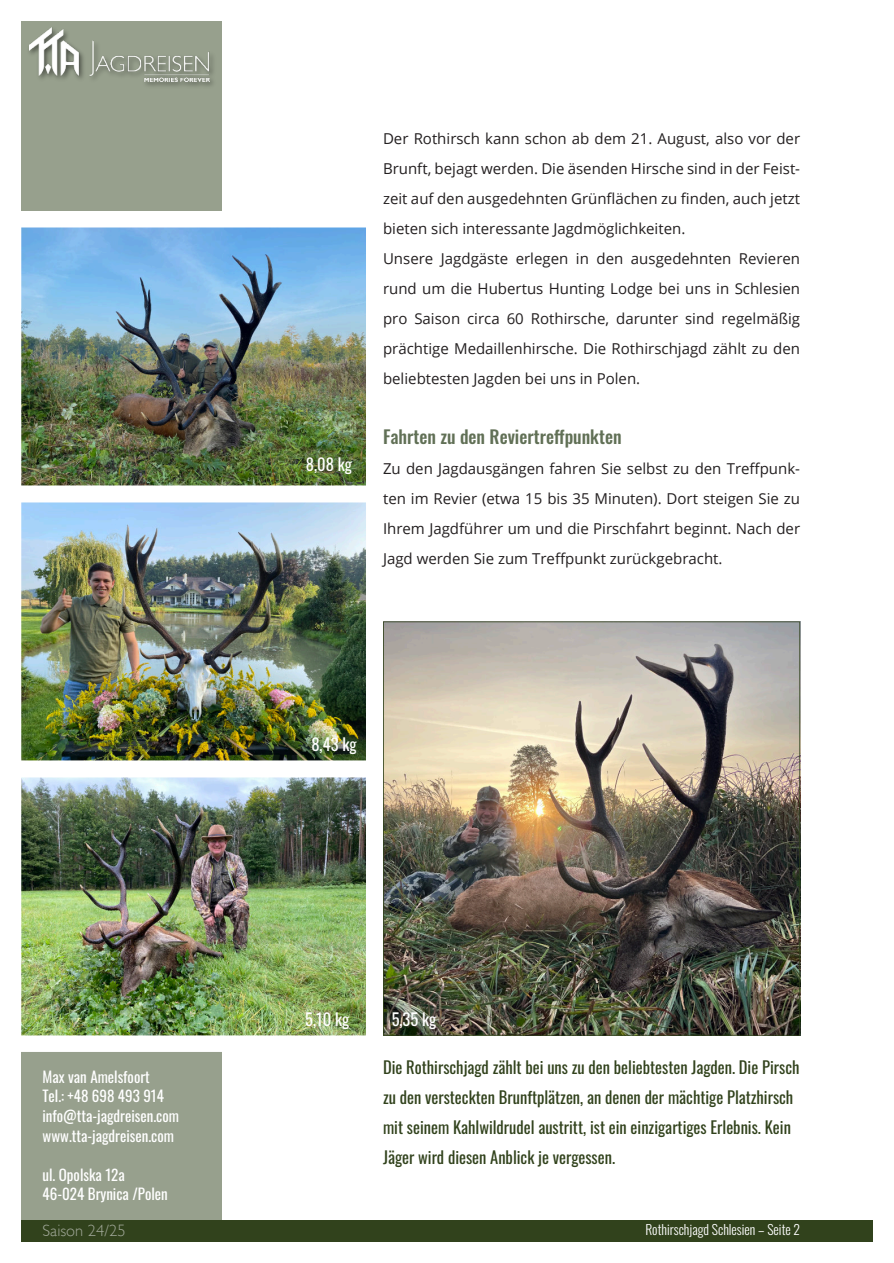
<style>
.page{position:relative;width:894px;height:1263px;background:#fff}
.page>*{position:absolute;margin:0;border:0;box-sizing:border-box;transform-origin:0 0}
.t1{font:500 18px "Oswald";color:#617056}
.t2{font:16.5px "Oswald";color:#31421c}
.t3{font:16.5px "Oswald";color:#fff}
.t4{font:300 16.5px "Gill Sans";color:rgb(235 235 235/.6)}
.t5{font:15px "Open Sans";color:#231f20}
.t6{font:15px "Oswald";color:#fff}
.t7{font:300 13.5px "Oswald";color:#fff}
</style>
<div class="page">
<div style="left:21px;top:21px;width:200px;height:1221px;background:#97a08d"></div>
<div style="left:21px;top:1220px;width:851px;height:22px;background:#31421c"></div>
<img style="left:145px;top:51px;width:69px;height:35px">
<img style="left:29px;top:27px;width:180px;height:55px">
<img style="left:21px;top:211px;width:345px;height:275px">
<img style="left:21px;top:486px;width:345px;height:275px">
<img style="left:21px;top:761px;width:345px;height:291px">
<img style="left:383px;top:621px;width:416px;height:415px">
<p class="t3" style="left:306px;top:451px;width:48px">8,08 kg</p>
<p class="t5" style="left:383px;top:133px;width:418px">Der Rothirsch kann schon ab dem 21. August, also vor der</p>
<p class="t5" style="left:383px;top:163px;width:418px">Brunft, bejagt werden. Die äsenden Hirsche sind in der Feist-</p>
<p class="t5" style="left:383px;top:193px;width:418px">zeit auf den ausgedehnten Grünflächen zu finden, auch jetzt</p>
<p class="t5" style="left:383px;top:223px;width:304px">bieten sich interessante Jagdmöglichkeiten.</p>
<p class="t5" style="left:383px;top:253px;width:418px">Unsere Jagdgäste erlegen in den ausgedehnten Revieren</p>
<p class="t5" style="left:383px;top:283px;width:418px">rund um die Hubertus Hunting Lodge bei uns in Schlesien</p>
<p class="t5" style="left:383px;top:313px;width:418px">pro Saison circa 60 Rothirsche, darunter sind regelmäßig</p>
<p class="t5" style="left:383px;top:343px;width:418px">prächtige Medaillenhirsche. Die Rothirschjagd zählt zu den</p>
<p class="t5" style="left:383px;top:373px;width:258px">beliebtesten Jagden bei uns in Polen.</p>
<p class="t1" style="left:383px;top:423px;width:240px">Fahrten zu den Reviertreffpunkten</p>
<p class="t5" style="left:383px;top:463px;width:418px">Zu den Jagdausgängen fahren Sie selbst zu den Treffpunk-</p>
<p class="t5" style="left:383px;top:493px;width:418px">ten im Revier (etwa 15 bis 35 Minuten). Dort steigen Sie zu</p>
<p class="t5" style="left:383px;top:523px;width:418px">Ihrem Jagdführer um und die Pirschfahrt beginnt. Nach der</p>
<p class="t5" style="left:383px;top:553px;width:341px">Jagd werden Sie zum Treffpunkt zurückgebracht.</p>
<p class="t3" style="left:311px;top:731px;width:47px">8,43 kg</p>
<p class="t3" style="left:305px;top:1007px;width:46px">5,10 kg</p>
<p class="t3" style="left:391px;top:1006px;width:46px">5,35 kg</p>
<p class="t2" style="left:383px;top:1055px;width:418px">Die Rothirschjagd zählt bei uns zu den beliebtesten Jagden. Die Pirsch</p>
<p class="t2" style="left:383px;top:1085px;width:411px">zu den versteckten Brunftplätzen, an denen der mächtige Platzhirsch</p>
<p class="t2" style="left:383px;top:1115px;width:409px">mit seinem Kahlwildrudel austritt, ist ein einzigartiges Erlebnis. Kein</p>
<p class="t2" style="left:383px;top:1145px;width:233px">Jäger wird diesen Anblick je vergessen.</p>
<p class="t6" style="left:43px;top:1065px;width:109px">Max van Amelsfoort</p>
<p class="t6" style="left:43px;top:1084px;width:123px">Tel.: +48 698 493 914</p>
<p class="t6" style="left:43px;top:1104px;width:138px">info@tta-jagdreisen.com</p>
<p class="t6" style="left:43px;top:1123px;width:133px">www.tta-jagdreisen.com</p>
<p class="t6" style="left:43px;top:1162px;width:84px">ul. Opolska 12a</p>
<p class="t6" style="left:43px;top:1182px;width:127px">46-024 Brynica /Polen</p>
<p class="t4" style="left:43px;top:1224px;width:84px">Saison 24/25</p>
<p class="t7" style="left:645px;top:1219px;width:156px">Rothirschjagd Schlesien – Seite 2</p>
</div>
